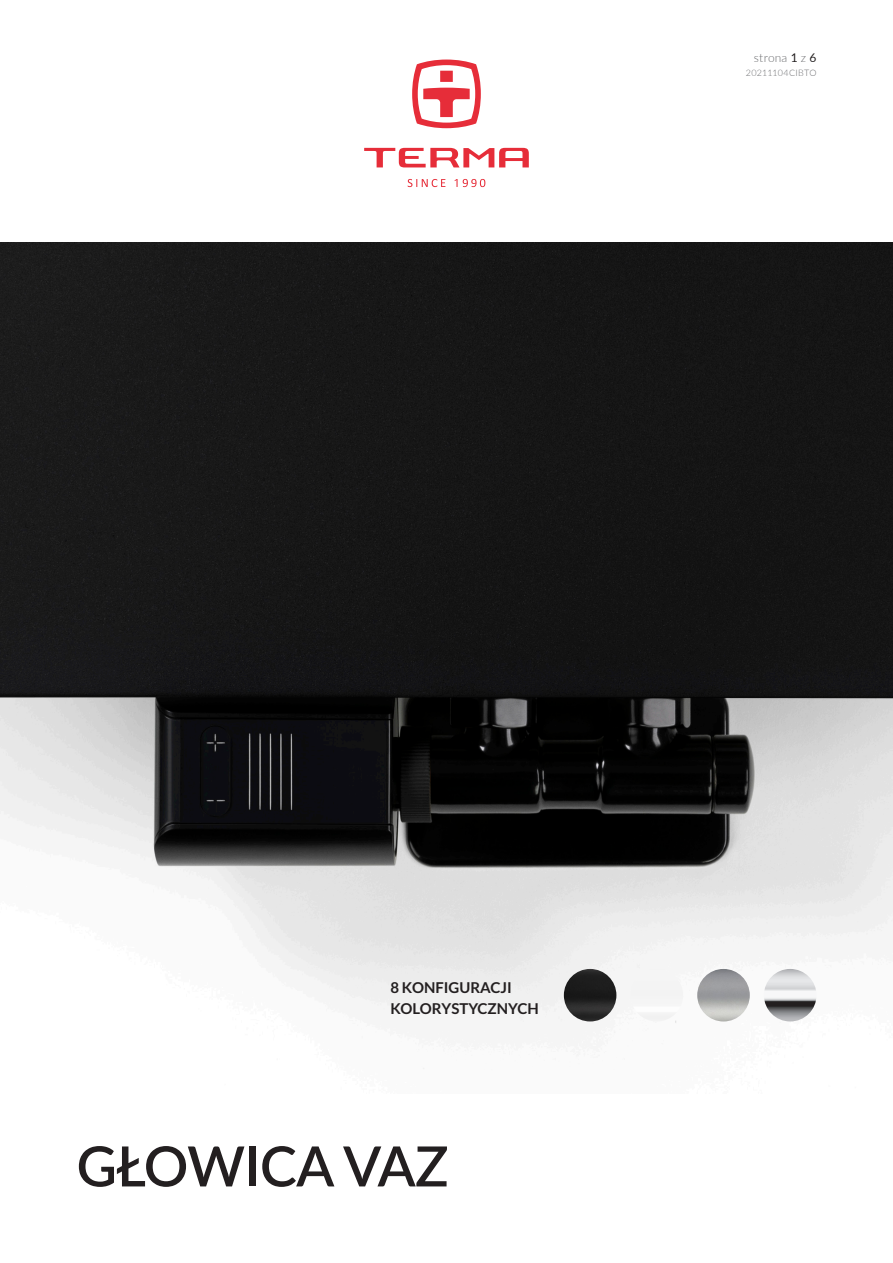
<style>
.page{position:relative;width:893px;height:1263px;background:#fff}
.page>*{position:absolute;margin:0;border:0;box-sizing:border-box;transform-origin:0 0}
.Tytuł_-_Grzejnik{font:600 55.5px "Lato";letter-spacing:-.01em;color:#231f20}
.Tekst_10_pkt{font:700 15px/21px "Lato";color:#231f20}
.t1{font:300 12px "Lato";letter-spacing:.015em;color:#6c6d70}
.t2{font:300 9px "Lato";letter-spacing:.03em;color:#6c6d70}
.s1{font-weight:400;color:#231f20}
</style>
<div class="page">
<img style="left:0;top:242px;width:893px;height:827px">
<svg style="left:764px;top:969px;width:52px;height:52px"></svg>
<img style="left:697px;top:969px;width:53px;height:52px;border-radius:26px">
<img style="left:564px;top:969px;width:52px;height:52px;border-radius:26px">
<img style="left:630px;top:969px;width:53px;height:52px;border-radius:26px">
<svg style="left:412px;top:60px;width:69px;height:68px"></svg>
<svg style="left:364px;top:148px;width:165px;height:19px"></svg>
<svg style="left:408px;top:179px;width:37px;height:8px"></svg>
<svg style="left:455px;top:179px;width:30px;height:8px"></svg>
<p class="t1" style="left:754px;top:49px;width:64px">strona <span class="s1">1</span> z <span class="s1">6</span></p>
<p class="t2" style="left:746px;top:67px;width:72px">20211104CIBTO</p>
<p class="Tekst_10_pkt" style="left:390px;top:976px;width:150px">8 KONFIGURACJI<br>KOLORYSTYCZNYCH</p>
<p class="Tytuł_-_Grzejnik" style="left:77px;top:1126px;width:374px">GŁOWICA VAZ</p>
</div>
